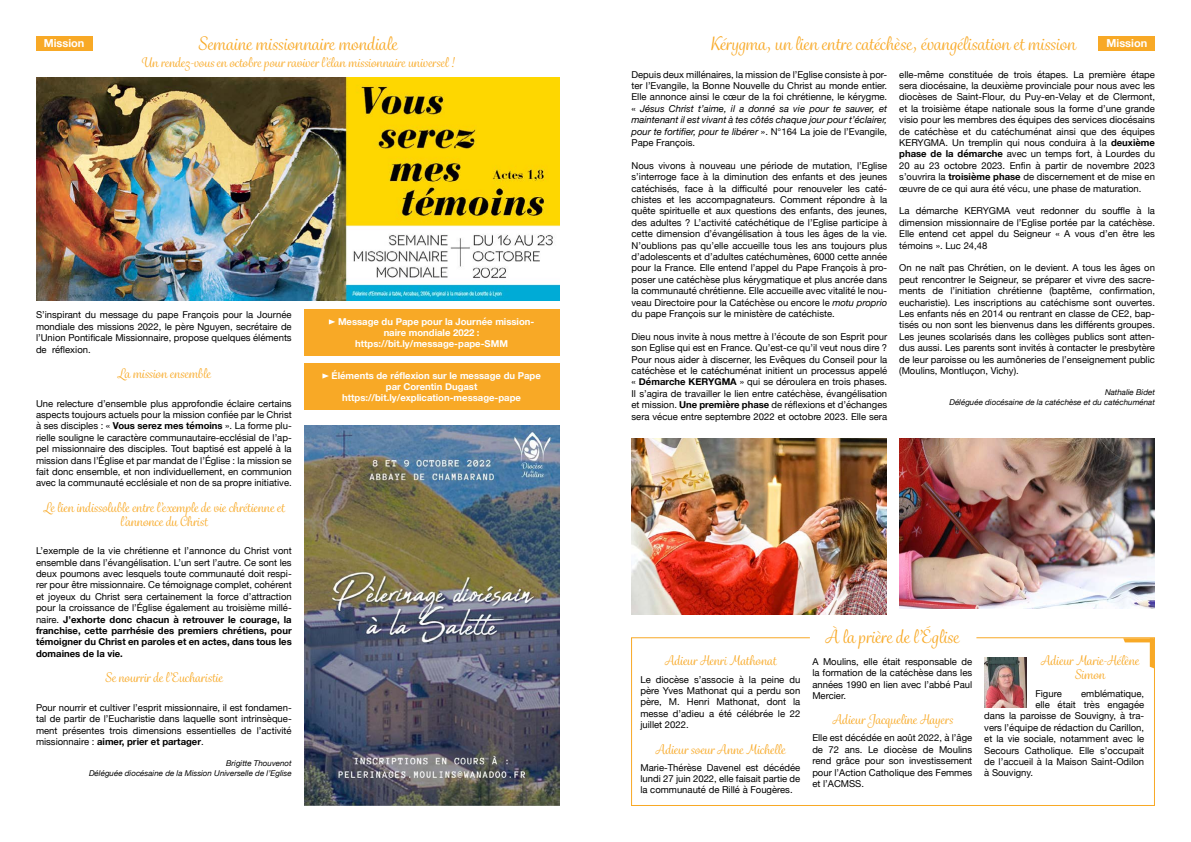
<style>
.page{position:relative;width:1191px;height:842px;background:#fff}
.page>*{position:absolute;margin:0;border:0;box-sizing:border-box;transform-origin:0 0}
.t1{font:18px "Grafolita Script";color:#f8a926}
.t2{font:13px/14px "Grafolita Script";color:#f8a926;text-align:center}
.t3{font:700 11px "Helvetica Neue";color:#fff}
.t4{font:9.5px/11.4px "Helvetica Neue";color:#000;text-align:justify}
.t5{font:700 9.5px "Helvetica Neue";color:#fff}
.t6{font:italic 8px/9.6px "Helvetica Neue";color:#000;text-align:right}
.s1{font-style:italic}
.s2{font-weight:700}
</style>
<div class="page">
<img style="left:36px;top:77px;width:523px;height:223px">
<svg style="left:631px;top:637px;width:524px;height:169px"></svg>
<svg style="left:1123px;top:638px;width:31px;height:30px"></svg>
<div style="left:304px;top:309px;width:255px;height:47px;background:#f8a926"></div>
<svg style="left:329px;top:319px;width:6px;height:5px"></svg>
<div style="left:304px;top:363px;width:255px;height:47px;background:#f8a926"></div>
<svg style="left:322px;top:373px;width:7px;height:6px"></svg>
<div style="left:36px;top:36px;width:56px;height:15px;background:#f8a926"></div>
<div style="left:1098px;top:36px;width:57px;height:15px;background:#f8a926"></div>
<img style="left:631px;top:438px;width:255px;height:176px">
<img style="left:899px;top:438px;width:256px;height:170px">
<img style="left:984px;top:658px;width:42px;height:50px">
<img style="left:304px;top:426px;width:255px;height:380px">
<h1 class="t1" style="left:198px;top:32px;width:200px">Semaine missionnaire mondiale</h1>
<h1 class="t1" style="left:711px;top:32px;width:366px">Kérygma, un lien entre catéchèse, évangélisation et mission</h1>
<p class="t3" style="left:44px;top:34px;width:42px">Mission</p>
<p class="t3" style="left:1106px;top:34px;width:42px">Mission</p>
<p class="t4" style="left:631px;top:69px;width:257px">Depuis deux millénaires, la mission de l’Eglise consiste à por&shy;ter l’Evangile, la Bonne Nouvelle du Christ au monde entier.<br>Elle annonce ainsi le cœur de la foi chrétienne, le kérygme. « <span class="s1">Jésus Christ t’aime, il a donné sa vie pour te sauver, et maintenant il est vivant à tes côtés chaque jour pour t’éclairer, pour te fortifier, pour te libérer</span> ». N°164 La joie de l’Evangile, Pape François.</p>
<p class="t4" style="left:631px;top:160px;width:257px">Nous vivons à nouveau une période de mutation, l’Eglise s’interroge face à la diminution des enfants et des jeunes catéchisés, face à la difficulté pour renouveler les caté&shy;chistes et les accompagnateurs. Comment répondre à la quête spirituelle et aux questions des enfants, des jeunes, des adultes ? L’activité catéchétique de l’Eglise participe à cette dimension d’évangélisation à tous les âges de la vie.<br>N’oublions pas qu’elle accueille tous les ans toujours plus d’adolescents et d’adultes catéchumènes, 6000 cette année pour la France. Elle entend l’appel du Pape François à pro&shy;poser une catéchèse plus kérygmatique et plus ancrée dans la communauté chrétienne. Elle accueille avec vitalité le nou&shy;veau Directoire pour la Catéchèse ou encore le <span class="s1">motu proprio </span>du pape François sur le ministère de catéchiste.</p>
<p class="t4" style="left:631px;top:331px;width:257px">Dieu nous invite à nous mettre à l’écoute de son Esprit pour son Eglise qui est en France. Qu’est-ce qu’il veut nous dire ?<br>Pour nous aider à discerner, les Evêques du Conseil pour la catéchèse et le catéchuménat initient un processus appelé « <span class="s2">Démarche KERYGMA</span> » qui se déroulera en trois phases.<br>Il s’agira de travailler le lien entre catéchèse, évangélisation et mission. <span class="s2">Une première phase</span> de réflexions et d’échanges sera vécue entre septembre 2022 et octobre 2023. Elle sera</p>
<h2 class="t2" style="left:141px;top:56px;width:315px">Un rendez-vous en octobre pour raviver l’élan missionnaire universel !</h2>
<p class="t4" style="left:899px;top:69px;width:257px">elle-même constituée de trois étapes. La première étape sera diocésaine, la deuxième provinciale pour nous avec les diocèses de Saint-Flour, du Puy-en-Velay et de Clermont, et la troisième étape nationale sous la forme d’une grande visio pour les membres des équipes des services diocésains de catéchèse et du catéchuménat ainsi que des équipes KERYGMA. Un tremplin qui nous conduira à la <span class="s2">deuxième phase de la démarche</span> avec un temps fort, à Lourdes du 20 au 23 octobre 2023. Enfin à partir de novembre 2023 s’ouvrira la <span class="s2">troisième phase</span> de discernement et de mise en œuvre de ce qui aura été vécu, une phase de maturation.</p>
<p class="t4" style="left:899px;top:206px;width:257px">La démarche KERYGMA veut redonner du souffle à la dimension missionnaire de l’Eglise portée par la catéchèse.<br>Elle entend cet appel du Seigneur « A vous d’en être les témoins ». Luc 24,48</p>
<p class="t4" style="left:899px;top:263px;width:257px">On ne naît pas Chrétien, on le devient. A tous les âges on peut rencontrer le Seigneur, se préparer et vivre des sacre&shy;ments de l’initiation chrétienne (baptême, confirmation, eucharistie). Les inscriptions au catéchisme sont ouvertes.<br>Les enfants nés en 2014 ou rentrant en classe de CE2, bap&shy;tisés ou non sont les bienvenus dans les différents groupes.<br>Les jeunes scolarisés dans les collèges publics sont atten&shy;dus aussi. Les parents sont invités à contacter le presbytère de leur paroisse ou les aumôneries de l’enseignement public (Moulins, Montluçon, Vichy).</p>
<p class="t6" style="left:949px;top:388px;width:207px">Nathalie Bidet<br>Déléguée diocésaine de la catéchèse et du catéchuménat</p>
<p class="t4" style="left:36px;top:310px;width:257px">S’inspirant du message du pape François pour la Journée mondiale des missions 2022, le père Nguyen, secrétaire de l’Union Pontificale Missionnaire, propose quelques éléments de réflexion.</p>
<h2 class="t2" style="left:117px;top:367px;width:95px">La mission ensemble</h2>
<p class="t4" style="left:36px;top:398px;width:257px">Une relecture d’ensemble plus approfondie éclaire certains aspects toujours actuels pour la mission confiée par le Christ à ses disciples : « <span class="s2">Vous serez mes témoins</span> ». La forme plu&shy;rielle souligne le caractère communautaire-ecclésial de l’ap&shy;pel missionnaire des disciples. Tout baptisé est appelé à la mission dans l’Église et par mandat de l’Église : la mission se fait donc ensemble, et non individuellement, en communion avec la communauté ecclésiale et non de sa propre initiative.</p>
<h2 class="t2" style="left:43px;top:501px;width:243px">Le lien indissoluble entre l’exemple de vie chrétienne et l’annonce du Christ</h2>
<p class="t4" style="left:36px;top:546px;width:257px">L’exemple de la vie chrétienne et l’annonce du Christ vont ensemble dans l’évangélisation. L’un sert l’autre. Ce sont les deux poumons avec lesquels toute communauté doit respi&shy;rer pour être missionnaire. Ce témoignage complet, cohérent et joyeux du Christ sera certainement la force d’attraction pour la croissance de l’Église également au troisième millé&shy;naire. <span class="s2">J’exhorte donc chacun à retrouver le courage, la franchise, cette parrhésie des premiers chrétiens, pour témoigner du Christ en paroles et en actes, dans tous les domaines de la vie.</span></p>
<h2 class="t2" style="left:105px;top:671px;width:119px">Se nourrir de l’Eucharistie</h2>
<p class="t4" style="left:36px;top:702px;width:257px">Pour nourrir et cultiver l’esprit missionnaire, il est fondamen&shy;tal de partir de l’Eucharistie dans laquelle sont intrinsèque&shy;ment présentes trois dimensions essentielles de l’activité missionnaire : <span class="s2">aimer, prier et partager</span>.</p>
<p class="t6" style="left:89px;top:759px;width:204px">Brigitte Thouvenot<br>Déléguée diocésaine de la Mission Universelle de l’Eglise</p>
<p class="t5" style="left:338px;top:314px;width:198px">Message du Pape pour la Journée mission-</p>
<p class="t5" style="left:384px;top:325px;width:97px">naire mondiale 2022 :</p>
<p class="t5" style="left:355px;top:336px;width:154px">https://bit.ly/message-pape-SMM</p>
<p class="t5" style="left:331px;top:368px;width:211px">Éléments de réflexion sur le message du Pape</p>
<p class="t5" style="left:386px;top:379px;width:93px">par Corentin Dugast</p>
<p class="t5" style="left:342px;top:391px;width:180px">https://bit.ly/explication-message-pape</p>
<h1 class="t1" style="left:825px;top:625px;width:136px">À la prière de l’Église</h1>
<h2 class="t2" style="left:664px;top:654px;width:113px">Adieur Henri Mathonat</h2>
<p class="t4" style="left:640px;top:674px;width:161px">Le diocèse s’associe à la peine du père Yves Mathonat qui a perdu son père, M. Henri Mathonat, dont la messe d’adieu a été célébrée le 22 juillet 2022.</p>
<h2 class="t2" style="left:655px;top:742px;width:132px">Adieur soeur Anne Michelle</h2>
<p class="t4" style="left:640px;top:762px;width:161px">Marie-Thérèse Davenel est décédée lundi 27 juin 2022, elle faisait partie de la communauté de Rillé à Fougères.</p>
<h2 class="t2" style="left:1040px;top:654px;width:100px">Adieur Marie-Hélène<br>Simon</h2>
<p class="t4" style="left:1035px;top:688px;width:28px">Figure</p>
<p class="t4" style="left:1081px;top:688px;width:65px">emblématique,</p>
<p class="t4" style="left:1035px;top:699px;width:110px">elle était très engagée</p>
<p class="t4" style="left:984px;top:711px;width:161px">dans la paroisse de Souvigny, à tra-</p>
<p class="t4" style="left:984px;top:722px;width:161px">vers l’équipe de rédaction du Carillon,</p>
<p class="t4" style="left:984px;top:734px;width:161px">et la vie sociale, notamment avec le</p>
<p class="t4" style="left:984px;top:745px;width:161px">Secours Catholique. Elle s’occupait</p>
<p class="t4" style="left:984px;top:756px;width:161px">de l’accueil à la Maison Saint-Odilon</p>
<p class="t4" style="left:984px;top:768px;width:50px">à Souvigny.</p>
<p class="t4" style="left:812px;top:656px;width:161px">A Moulins, elle était responsable de la formation de la catéchèse dans les années 1990 en lien avec l’abbé Paul Mercier.</p>
<h2 class="t2" style="left:832px;top:713px;width:122px">Adieur Jacqueline Hayers</h2>
<p class="t4" style="left:812px;top:733px;width:161px">Elle est décédée en août 2022, à l’âge de 72 ans. Le diocèse de Moulins rend grâce pour son investissement pour l’Action Catholique des Femmes et l’ACMSS.</p>
</div>
